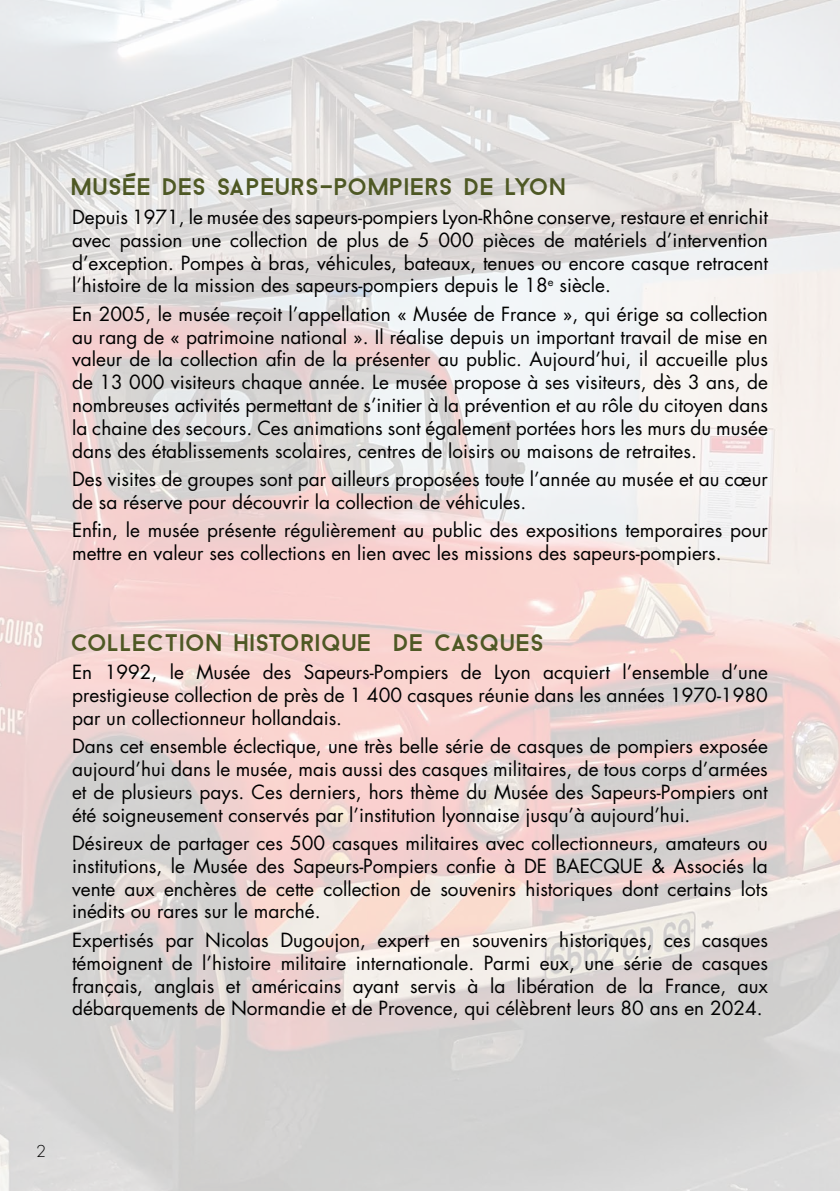
<style>
.page{position:relative;width:840px;height:1191px;background:#fff}
.page>*{position:absolute;margin:0;border:0;box-sizing:border-box;transform-origin:0 0}
.t1{font:24px "Baron Neue";color:#4e5824}
.t2{font:19px/22.8px "Futura Std";color:#000;text-align:justify}
.t3{font:300 16px "Futura Std";color:#000}
</style>
<div class="page">
<img style="left:0;top:0;width:839px;height:1191px">
<p class="t1" style="left:72px;top:173px;width:497px">MUSÉE DES SAPEURS-POMPIERS DE LYON</p>
<p class="t2" style="left:72px;top:206px;width:697px">Depuis 1971, le musée des sapeurs-pompiers Lyon-Rhône conserve, restaure et enrichit avec passion une collection de plus de 5 000 pièces de matériels d’intervention d’exception. Pompes à bras, véhicules, bateaux, tenues ou encore casque retracent l’histoire de la mission des sapeurs-pompiers depuis le 18<sup>e</sup> siècle.</p>
<p class="t2" style="left:72px;top:303px;width:697px">En 2005, le musée reçoit l’appellation « Musée de France », qui érige sa collection au rang de « patrimoine national ». Il réalise depuis un important travail de mise en valeur de la collection afin de la présenter au public. Aujourd’hui, il accueille plus de 13 000 visiteurs chaque année. Le musée propose à ses visiteurs, dès 3 ans, de nombreuses activités permettant de s’initier à la prévention et au rôle du citoyen dans la chaine des secours. Ces animations sont également portées hors les murs du musée dans des établissements scolaires, centres de loisirs ou maisons de retraites.</p>
<p class="t2" style="left:72px;top:468px;width:697px">Des visites de groupes sont par ailleurs proposées toute l’année au musée et au cœur de sa réserve pour découvrir la collection de véhicules.</p>
<p class="t2" style="left:72px;top:519px;width:697px">Enfin, le musée présente régulièrement au public des expositions temporaires pour mettre en valeur ses collections en lien avec les missions des sapeurs-pompiers.</p>
<p class="t1" style="left:72px;top:628px;width:475px">COLLECTION HISTORIQUE DE CASQUES</p>
<p class="t2" style="left:72px;top:661px;width:697px">En 1992, le Musée des Sapeurs-Pompiers de Lyon acquiert l’ensemble d’une prestigieuse collection de près de 1 400 casques réunie dans les années 1970-1980 par un collectionneur hollandais.</p>
<p class="t2" style="left:72px;top:735px;width:697px">Dans cet ensemble éclectique, une très belle série de casques de pompiers exposée aujourd’hui dans le musée, mais aussi des casques militaires, de tous corps d’armées et de plusieurs pays. Ces derniers, hors thème du Musée des Sapeurs-Pompiers ont été soigneusement conservés par l’institution lyonnaise jusqu’à aujourd’hui.</p>
<p class="t2" style="left:72px;top:832px;width:697px">Désireux de partager ces 500 casques militaires avec collectionneurs, amateurs ou institutions, le Musée des Sapeurs-Pompiers confie à DE BAECQUE &amp; Associés la vente aux enchères de cette collection de souvenirs historiques dont certains lots inédits ou rares sur le marché.</p>
<p class="t2" style="left:72px;top:928px;width:697px">Expertisés par Nicolas Dugoujon, expert en souvenirs historiques, ces casques témoignent de l’histoire militaire internationale. Parmi eux, une série de casques français, anglais et américains ayant servis à la libération de la France, aux débarquements de Normandie et de Provence, qui célèbrent leurs 80 ans en 2024.</p>
<p class="t3" style="left:36px;top:1141px;width:11px">2</p>
</div>
